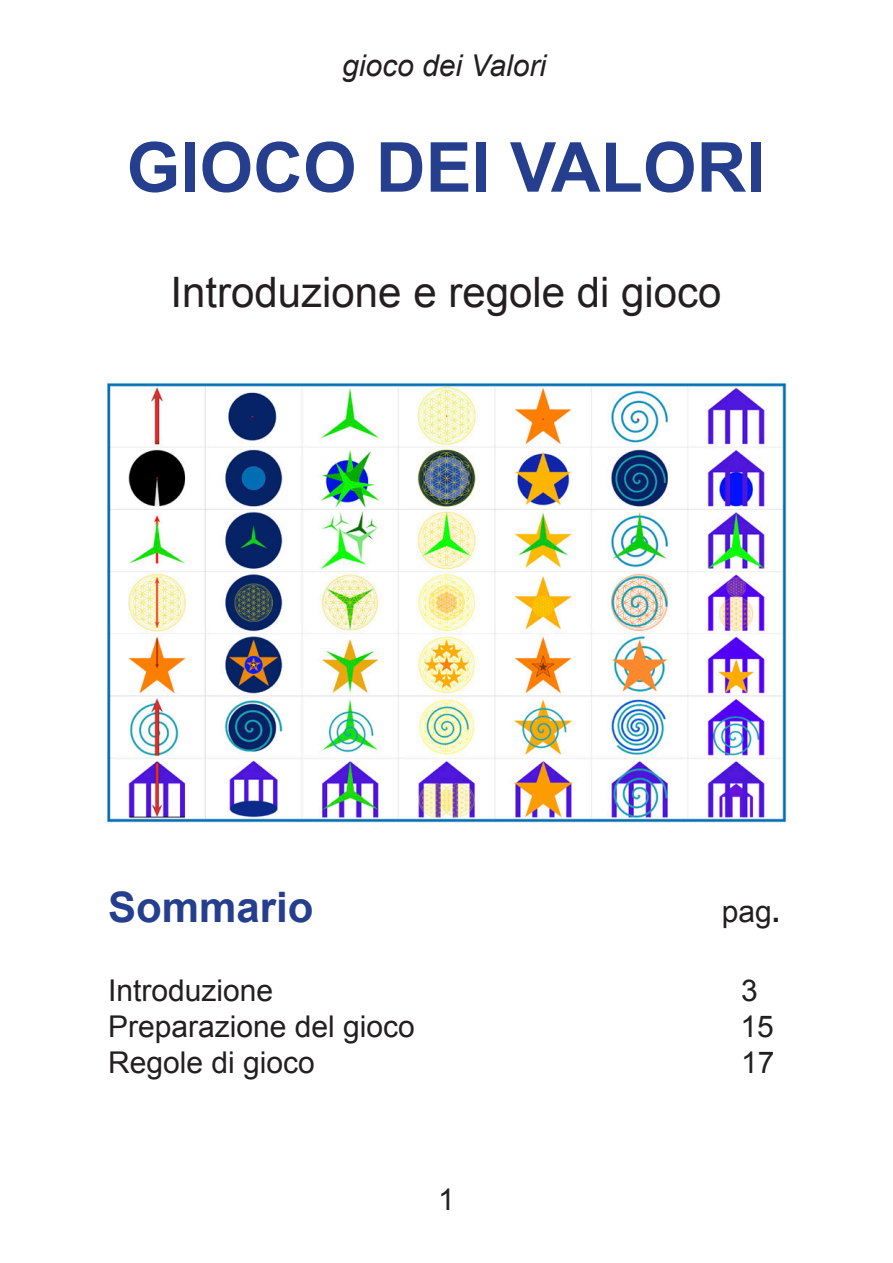
<style>
.page{position:relative;width:893px;height:1263px;background:#fff}
.page>*{position:absolute;margin:0;border:0;box-sizing:border-box;transform-origin:0 0}
.t1{font:700 69px "Arial";color:#253f8e}
.t2{font:42px "Arial";color:#231f20}
.t3{font:700 42px "Arial";color:#253f8e}
.t4{font:30px "Arial";color:#231f20}
.t5{font:italic 30px "Arial";color:#231f20}
.s1{font-weight:700}
</style>
<div class="page">
<img style="left:107px;top:382px;width:680px;height:441px">
<p class="t5" style="left:342px;top:47px;width:205px">gioco dei Valori</p>
<p class="t1" style="left:127px;top:122px;width:640px">GIOCO DEI VALORI</p>
<p class="t2" style="left:171px;top:265px;width:552px">Introduzione e regole di gioco</p>
<p class="t3" style="left:108px;top:879px;width:207px">Sommario</p>
<p class="t4" style="left:722px;top:892px;width:60px">pag<span class="s1">.</span></p>
<p class="t4" style="left:108px;top:971px;width:167px">Introduzione</p>
<p class="t4" style="left:741px;top:971px;width:18px">3</p>
<p class="t4" style="left:108px;top:1007px;width:308px">Preparazione del gioco</p>
<p class="t4" style="left:741px;top:1007px;width:35px">15</p>
<p class="t4" style="left:108px;top:1043px;width:208px">Regole di gioco</p>
<p class="t4" style="left:741px;top:1043px;width:35px">17</p>
<p class="t4" style="left:438px;top:1180px;width:18px">1</p>
</div>
